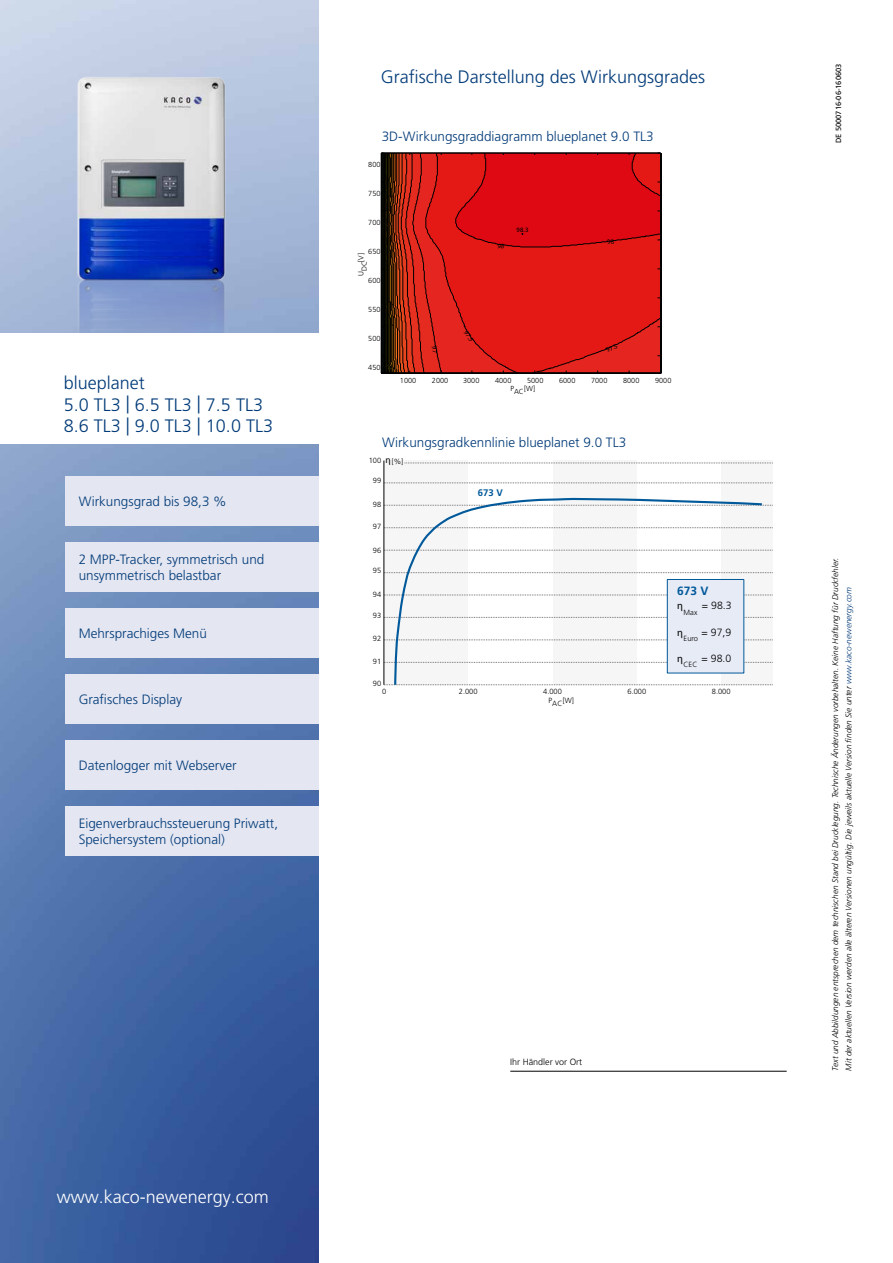
<style>
.page{position:relative;width:893px;height:1263px;background:#fff}
.page>*{position:absolute;margin:0;border:0;box-sizing:border-box;transform-origin:0 0}
.t1{font:300 18px/21.6px "Frutiger LT Pro";color:#003a78}
.t2{font:300 18px "Frutiger LT Pro";color:#fff}
.t3{font:300 13.5px/16.5px "Frutiger LT Pro";color:#003a78}
.t4{font:700 12px "Frutiger LT Pro";color:#00599a}
.t5{font:300 10.5px "Frutiger LT Pro";color:#000}
.t6{font:10.5px "Myriad Pro";color:#000}
.t7{font:700 9.6px "Frutiger LT Pro";color:#00599a}
.t8{font:300 9px "Frutiger LT Pro";color:#000}
.t9{font:italic 300 8.25px/13.5px "Frutiger LT Pro";color:#000}
.t10{font:300 7.5px "Frutiger LT Pro";color:#000}
.t11{font:7.5px "Frutiger LT Pro";color:#000}
.t12{font:300 7.35px "Frutiger LT Pro";color:#000}
.t13{font:italic 6.75px "Helvetica";color:#000}
.t14{font:6.15px "Frutiger LT Pro";color:#000}
.s1{color:#003a78}
</style>
<div class="page">
<img style="left:0;top:0;width:319px;height:1263px">
<hr style="left:510px;top:1071px;width:277px;height:1px;background:#000">
<div style="left:0;top:333px;width:319px;height:110px;background:#fff"></div>
<div style="left:384px;top:461px;width:84px;height:224px;background:#f6f6f6"></div>
<div style="left:553px;top:461px;width:84px;height:224px;background:#f6f6f6"></div>
<div style="left:721px;top:461px;width:52px;height:224px;background:#f6f6f6"></div>
<svg style="left:384px;top:662px;width:389px;height:1px"></svg>
<svg style="left:384px;top:684px;width:389px;height:1px"></svg>
<svg style="left:384px;top:639px;width:389px;height:1px"></svg>
<svg style="left:384px;top:617px;width:389px;height:1px"></svg>
<svg style="left:384px;top:594px;width:389px;height:1px"></svg>
<svg style="left:384px;top:572px;width:389px;height:1px"></svg>
<svg style="left:384px;top:505px;width:389px;height:1px"></svg>
<svg style="left:384px;top:527px;width:389px;height:1px"></svg>
<svg style="left:384px;top:550px;width:389px;height:1px"></svg>
<svg style="left:384px;top:482px;width:389px;height:1px"></svg>
<hr style="left:383px;top:461px;width:1px;height:224px;background:#000">
<svg style="left:405px;top:462px;width:368px;height:1px"></svg>
<svg style="left:393px;top:497px;width:371px;height:189px"></svg>
<hr style="left:381px;top:373px;width:280px;height:1px;background:#000">
<img style="left:69px;top:72px;width:165px;height:260px">
<div style="left:66px;top:476px;width:253px;height:50px;background:#e4e6f1"></div>
<div style="left:66px;top:542px;width:253px;height:50px;background:#e4e6f1"></div>
<div style="left:66px;top:608px;width:253px;height:50px;background:#e4e6f1"></div>
<div style="left:66px;top:674px;width:253px;height:50px;background:#e4e6f1"></div>
<div style="left:66px;top:740px;width:253px;height:50px;background:#e4e6f1"></div>
<div style="left:66px;top:806px;width:253px;height:50px;background:#e4e6f1"></div>
<svg style="left:381px;top:153px;width:280px;height:220px;background:#cc1715"></svg>
<h1 class="t1" style="left:64px;top:372px;width:211px">blueplanet<br>5.0 TL3 | 6.5 TL3 | 7.5 TL3<br>8.6 TL3 | 9.0 TL3 | 10.0 TL3</h1>
<p class="t3" style="left:79px;top:493px;width:150px">Wirkungsgrad bis 98,3 %</p>
<p class="t3" style="left:79px;top:551px;width:187px">2 MPP-Tracker, symmetrisch und unsymmetrisch belastbar</p>
<p class="t3" style="left:79px;top:625px;width:130px">Mehrsprachiges Menü</p>
<p class="t3" style="left:79px;top:691px;width:105px">Grafisches Display</p>
<p class="t3" style="left:79px;top:757px;width:160px">Datenlogger mit Webserver</p>
<p class="t3" style="left:79px;top:815px;width:201px">Eigenverbrauchssteuerung Priwatt,<br>Speichersystem (optional)</p>
<h1 class="t2" style="left:57px;top:1186px;width:214px">www.kaco-newenergy.com</h1>
<h1 class="t1" style="left:381px;top:66px;width:326px">Grafische Darstellung des Wirkungsgrades</h1>
<p class="t11" style="left:834px;top:143px;width:81px;rotate:-90deg">DE 5000716-06-160603</p>
<p class="t3" style="left:382px;top:128px;width:273px">3D-Wirkungsgraddiagramm blueplanet 9.0 TL3</p>
<p class="t12" style="left:368px;top:160px;width:14px">800</p>
<p class="t12" style="left:368px;top:189px;width:14px">750</p>
<p class="t12" style="left:368px;top:218px;width:14px">700</p>
<p class="t12" style="left:368px;top:247px;width:14px">650</p>
<p class="t12" style="left:357px;top:276px;width:24px;rotate:-90deg">UDC[V]</p>
<p class="t12" style="left:368px;top:276px;width:14px">600</p>
<p class="t12" style="left:368px;top:305px;width:14px">550</p>
<p class="t12" style="left:368px;top:334px;width:14px">500</p>
<p class="t12" style="left:368px;top:363px;width:14px">450</p>
<p class="t13" style="left:469px;top:328px;width:13px;rotate:55deg">97.5</p>
<p class="t14" style="left:517px;top:226px;width:13px">98.3</p>
<p class="t13" style="left:605px;top:346px;width:13px;rotate:-24deg">97.5</p>
<p class="t12" style="left:400px;top:376px;width:18px">1000</p>
<p class="t12" style="left:432px;top:376px;width:18px">2000</p>
<p class="t12" style="left:463px;top:376px;width:18px">3000</p>
<p class="t12" style="left:495px;top:376px;width:18px">4000</p>
<p class="t12" style="left:527px;top:376px;width:18px">5000</p>
<p class="t12" style="left:559px;top:376px;width:18px">6000</p>
<p class="t12" style="left:591px;top:376px;width:18px">7000</p>
<p class="t12" style="left:623px;top:376px;width:18px">8000</p>
<p class="t12" style="left:655px;top:376px;width:18px">9000</p>
<p class="t12" style="left:510px;top:384px;width:26px">PAC [W]</p>
<p class="t3" style="left:382px;top:434px;width:246px">Wirkungsgradkennlinie blueplanet 9.0 TL3</p>
<p class="t10" style="left:369px;top:456px;width:14px">100</p>
<p class="t10" style="left:373px;top:476px;width:10px">99</p>
<p class="t10" style="left:373px;top:500px;width:10px">98</p>
<p class="t10" style="left:373px;top:522px;width:10px">97</p>
<p class="t10" style="left:373px;top:546px;width:10px">96</p>
<p class="t10" style="left:373px;top:566px;width:10px">95</p>
<p class="t10" style="left:373px;top:590px;width:10px">94</p>
<p class="t10" style="left:373px;top:611px;width:10px">93</p>
<p class="t10" style="left:373px;top:633px;width:10px">92</p>
<p class="t10" style="left:373px;top:657px;width:10px">91</p>
<p class="t10" style="left:373px;top:679px;width:10px">90</p>
<p class="t10" style="left:392px;top:457px;width:13px">[%]</p>
<p class="t7" style="left:478px;top:487px;width:26px">673 V</p>
<p class="t4" style="left:677px;top:584px;width:33px">673 V</p>
<p class="t6" style="left:677px;top:599px;width:7px">η</p>
<p class="t10" style="left:684px;top:608px;width:15px">Max</p>
<p class="t6" style="left:677px;top:625px;width:7px">η</p>
<p class="t10" style="left:684px;top:634px;width:16px">Euro</p>
<p class="t5" style="left:702px;top:600px;width:31px">= 98.3</p>
<p class="t5" style="left:702px;top:626px;width:31px">= 97,9</p>
<p class="t5" style="left:702px;top:652px;width:31px">= 98.0</p>
<p class="t6" style="left:677px;top:652px;width:7px">η</p>
<p class="t10" style="left:684px;top:660px;width:15px">CEC</p>
<p class="t10" style="left:382px;top:687px;width:6px">0</p>
<p class="t10" style="left:459px;top:687px;width:20px">2.000</p>
<p class="t10" style="left:543px;top:687px;width:20px">4.000</p>
<p class="t10" style="left:627px;top:687px;width:20px">6.000</p>
<p class="t10" style="left:712px;top:687px;width:20px">8.000</p>
<p class="t10" style="left:549px;top:696px;width:27px">PAC [W]</p>
<p class="t8" style="left:510px;top:1056px;width:73px">Ihr Händler vor Ort</p>
<p class="t9" style="left:829px;top:1070px;width:514px;rotate:-90deg">Text und Abbildungen entsprechen dem technischen Stand bei Drucklegung. Technische Änderungen vorbehalten. Keine Haftung für Druckfehler.<br>Mit der aktuellen Version werden alle älteren Versionen ungültig. Die jeweils aktuelle Version finden Sie unter <span class="s1">www.kaco-newenergy.com</span></p>
</div>
